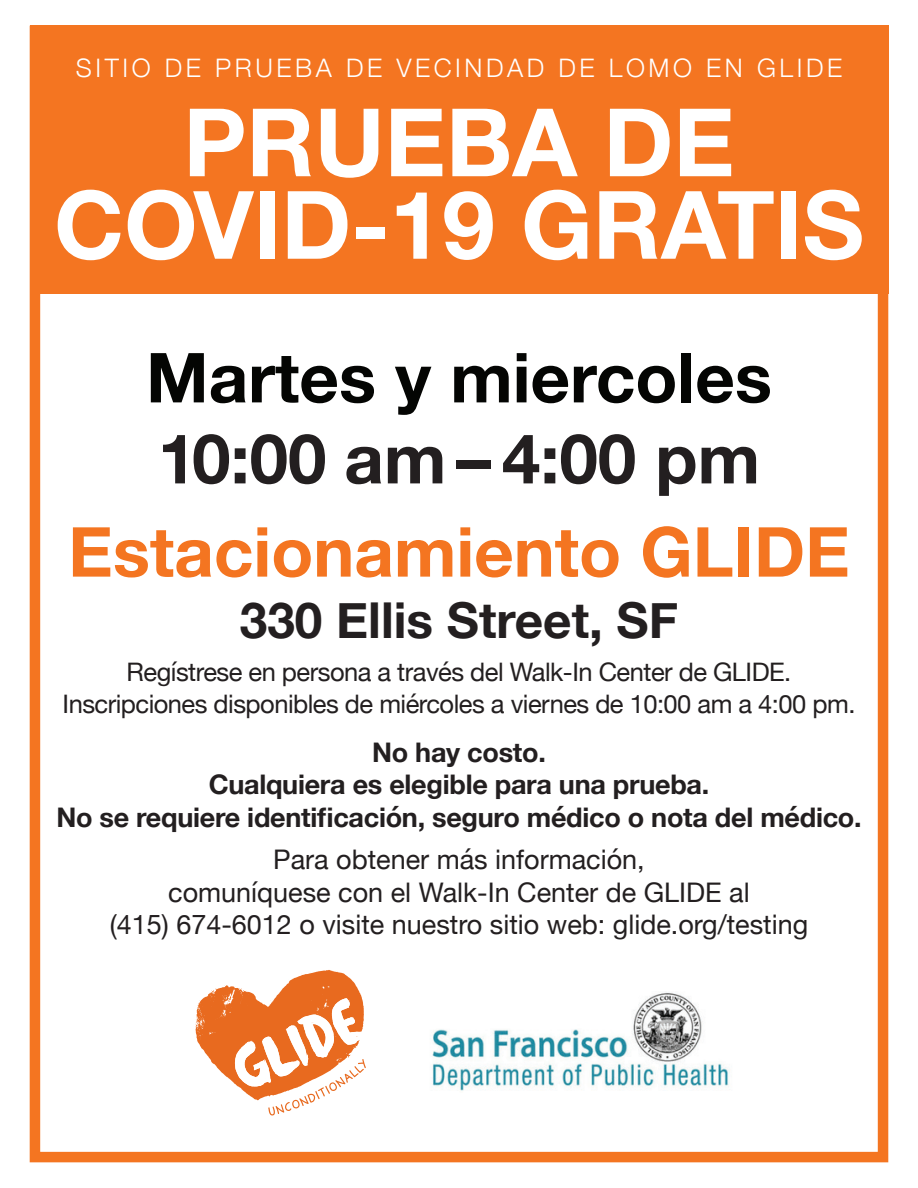
<style>
.page{position:relative;width:918px;height:1188px;background:#fff}
.page>*{position:absolute;margin:0;border:0;box-sizing:border-box;transform-origin:0 0}
.t1{font:700 94.5px/82.5px "Helvetica Neue";color:#fff;text-align:center}
.t2{font:700 69px "Helvetica Neue";color:#f47521}
.t3{font:700 69px "Helvetica Neue";color:#040503}
.t4{font:700 69px "Helvetica Neue";color:#231f20}
.t5{font:700 49.5px "Helvetica Neue";color:#231f20}
.t6{font:27px/32.4px "Helvetica Neue";color:#231f20;text-align:center}
.t7{font:700 27px/32.4px "Helvetica Neue";letter-spacing:-.01em;color:#231f20;text-align:center}
.t8{font:25.5px/32.4px "Helvetica Neue";letter-spacing:-.02em;color:#231f20;text-align:center}
.t9{font:300 25.5px "Helvetica Neue";letter-spacing:.14em;color:#fff}
</style>
<div class="page">
<div style="left:30px;top:26px;width:858px;height:1136px;border:10px solid #f47521"></div>
<div style="left:30px;top:26px;width:858px;height:268px;background:#f47521"></div>
<svg style="left:195px;top:970px;width:171px;height:145px"></svg>
<img style="left:432px;top:992px;width:298px;height:99px">
<p class="t9" style="left:76px;top:47px;width:768px">SITIO DE PRUEBA DE VECINDAD DE LOMO EN GLIDE</p>
<h1 class="t1" style="left:54px;top:104px;width:811px">PRUEBA DE<br>COVID-19 GRATIS</h1>
<h2 class="t3" style="left:146px;top:324px;width:627px">Martes y miercoles</h2>
<h2 class="t4" style="left:158px;top:405px;width:604px">10:00 am – 4:00 pm</h2>
<h2 class="t2" style="left:68px;top:498px;width:783px">Estacionamiento GLIDE</h2>
<h3 class="t5" style="left:240px;top:581px;width:440px">330 Ellis Street, SF</h3>
<p class="t8" style="left:63px;top:657px;width:794px">Regístrese en persona a través del Walk-In Center de GLIDE.<br>Inscripciones disponibles de miércoles a viernes de 10:00 am a 4:00 pm.</p>
<p class="t7" style="left:56px;top:737px;width:807px">No hay costo.<br>Cualquiera es elegible para una prueba.<br>No se requiere identificación, seguro médico o nota del médico.</p>
<p class="t6" style="left:110px;top:845px;width:700px">Para obtener más información,<br>comuníquese con el Walk-In Center de GLIDE al<br>(415) 674-6012 o visite nuestro sitio web: glide.org/testing</p>
</div>
